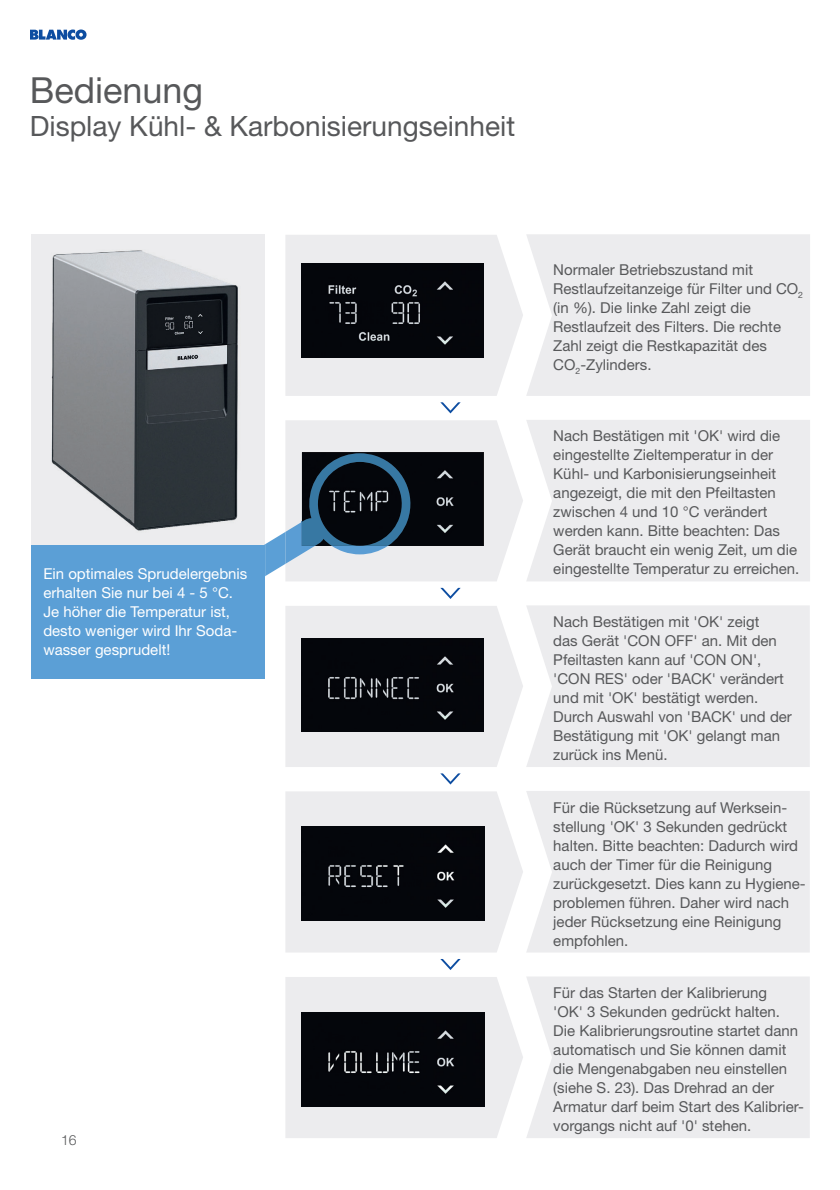
<style>
.page{position:relative;width:840px;height:1190px;background:#fff}
.page>*{position:absolute;margin:0;border:0;box-sizing:border-box;transform-origin:0 0}
.t1{font:36px "Helvetica Neue LT Pro";color:#57585a}
.t2{font:28px "Helvetica Neue LT Pro";color:#57585a}
.t3{font:15px/19px "Helvetica Neue LT Pro";color:#57585a}
.t4{font:15px/19px "Helvetica Neue LT Pro";color:#fff}
.t5{font:300 14px "Helvetica Neue LT Std";color:#57585a}
</style>
<div class="page">
<div style="left:31px;top:234px;width:234px;height:364px;background:#ececee"></div>
<img style="left:51px;top:250px;width:187px;height:281px">
<div style="left:526px;top:420px;width:284px;height:161px;background:#ececee"></div>
<svg style="left:440px;top:402px;width:21px;height:11px"></svg>
<svg style="left:440px;top:588px;width:21px;height:11px"></svg>
<svg style="left:440px;top:773px;width:21px;height:12px"></svg>
<svg style="left:440px;top:959px;width:21px;height:11px"></svg>
<svg style="left:264px;top:420px;width:259px;height:161px"></svg>
<img style="left:302px;top:453px;width:115px;height:93px">
<svg style="left:285px;top:235px;width:238px;height:161px;background:#e8e8ea"></svg>
<div style="left:526px;top:234px;width:284px;height:162px;background:#ececee"></div>
<div style="left:302px;top:264px;width:182px;height:93px;background:#04060b"></div>
<svg style="left:285px;top:606px;width:238px;height:161px;background:#ebebed"></svg>
<div style="left:526px;top:605px;width:284px;height:162px;background:#ececee"></div>
<div style="left:302px;top:638px;width:181px;height:94px;background:#04060b"></div>
<svg style="left:285px;top:791px;width:238px;height:162px;background:#e8e8ea"></svg>
<div style="left:526px;top:791px;width:284px;height:162px;background:#ececee"></div>
<div style="left:302px;top:827px;width:182px;height:93px;background:#04060b"></div>
<svg style="left:285px;top:977px;width:238px;height:161px;background:#e9e9eb"></svg>
<div style="left:526px;top:977px;width:284px;height:161px;background:#ececee"></div>
<div style="left:302px;top:1012px;width:182px;height:94px;background:#04060b"></div>
<div style="left:31px;top:545px;width:234px;height:134px;background:#5b9fd6"></div>
<svg style="left:30px;top:30px;width:57px;height:10px"></svg>
<h1 class="t1" style="left:30px;top:77px;width:175px">Bedienung</h1>
<h2 class="t2" style="left:30px;top:116px;width:487px">Display Kühl- &amp; Karbonisierungseinheit</h2>
<p class="t4" style="left:43px;top:565px;width:206px">Ein optimales Sprudelergebnis erhalten Sie nur bei 4 - 5 °C.<br>Je höher die Temperatur ist, desto weniger wird Ihr Soda&shy;wasser gesprudelt!</p>
<p class="t5" style="left:61px;top:1132px;width:17px">16</p>
<p class="t3" style="left:553px;top:261px;width:251px">Normaler Betriebszustand mit<br>Restlaufzeitanzeige für Filter und CO<sub>2 </sub>(in %). Die linke Zahl zeigt die<br>Restlaufzeit des Filters. Die rechte<br>Zahl zeigt die Restkapazität des<br>CO<sub>2</sub>-Zylinders.</p>
<p class="t3" style="left:553px;top:428px;width:248px">Nach Bestätigen mit 'OK' wird die eingestellte Zieltemperatur in der Kühl- und Karbonisierungseinheit angezeigt, die mit den Pfeiltasten zwischen 4 und 10 °C verändert werden kann. Bitte beachten: Das Gerät braucht ein wenig Zeit, um die eingestellte Temperatur zu erreichen.</p>
<p class="t3" style="left:553px;top:613px;width:240px">Nach Bestätigen mit 'OK' zeigt<br>das Gerät 'CON OFF' an. Mit den<br>Pfeiltasten kann auf 'CON ON', 'CON RES' oder 'BACK' verändert und mit 'OK' bestätigt werden.<br>Durch Auswahl von 'BACK' und der<br>Bestätigung mit 'OK' gelangt man zurück ins Menü.</p>
<p class="t3" style="left:553px;top:799px;width:254px">Für die Rücksetzung auf Werksein&shy;stellung 'OK' 3 Sekunden gedrückt halten. Bitte beachten: Dadurch wird auch der Timer für die Reinigung zurückgesetzt. Dies kann zu Hygiene&shy;problemen führen. Daher wird nach jeder Rücksetzung eine Reinigung empfohlen.</p>
<p class="t3" style="left:553px;top:985px;width:252px">Für das Starten der Kalibrierung<br>'OK' 3 Sekunden gedrückt halten.<br>Die Kalibrierungsroutine startet dann automatisch und Sie können damit die Mengenabgaben neu einstellen (siehe S. 23). Das Drehrad an der Armatur darf beim Start des Kalibrier&shy;vorgangs nicht auf '0' stehen.</p>
</div>
